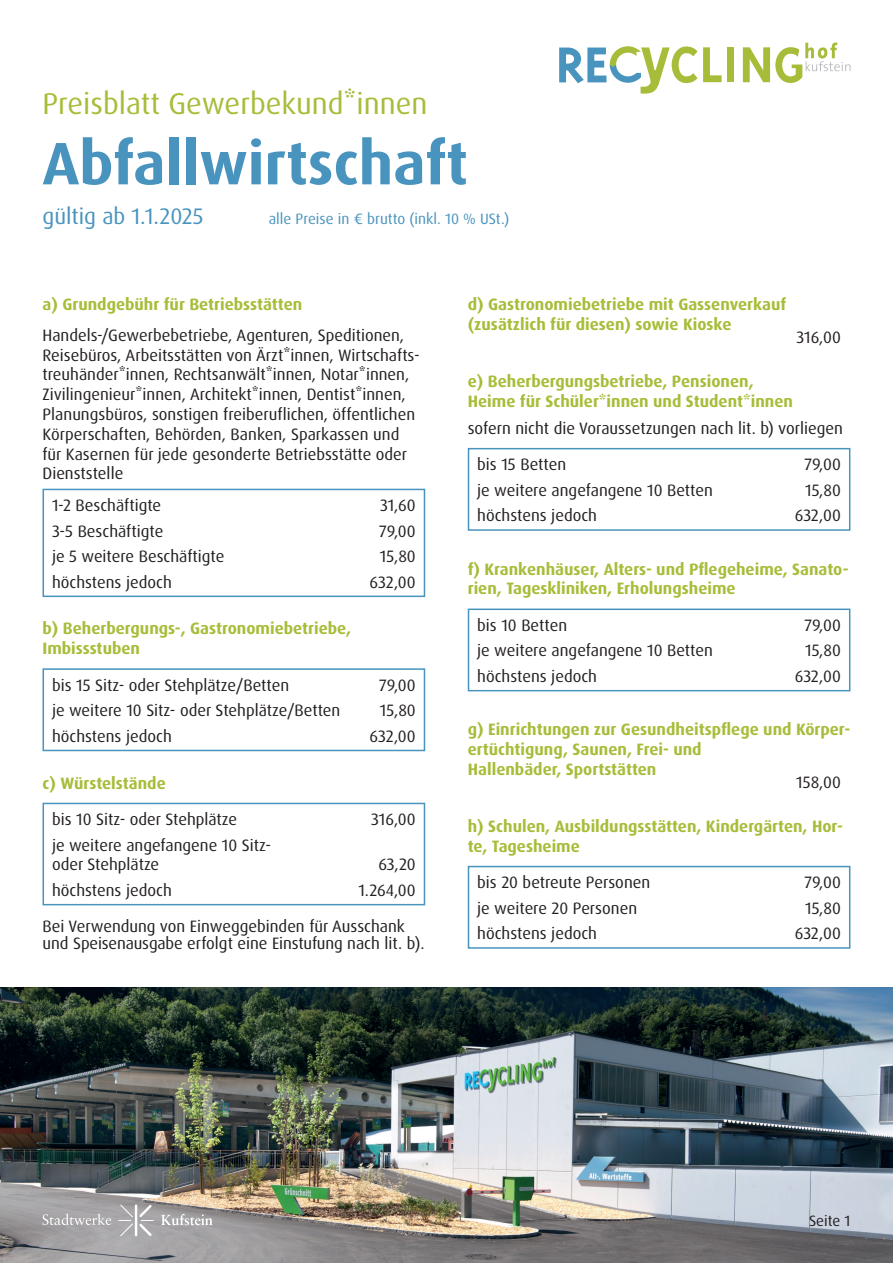
<style>
.page{position:relative;width:893px;height:1263px;background:#fff}
.page>*{position:absolute;margin:0;border:0;box-sizing:border-box;transform-origin:0 0}
.t1{font:700 60px "Dax Pro";color:#4894be}
.t2{font:30px "Dax Pro";color:#a7bd39}
.t3{font:22.5px "Dax Pro";color:#4894be}
.t4{font:16.5px/19.8px "Dax Pro";color:#231f20}
.t5{font:700 16.5px/19.8px "Dax Pro";color:#a7bd39}
.t6{font:15px "Dax Pro";color:#4894be}
.t7{font:15px "Dax Pro";color:#231f20}
</style>
<div class="page">
<img style="left:0;top:987px;width:893px;height:276px">
<svg style="left:703px;top:47px;width:19px;height:35px"></svg>
<div style="left:727px;top:47px;width:7px;height:35px;background:#a7bd39"></div>
<svg style="left:559px;top:46px;width:138px;height:48px"></svg>
<svg style="left:743px;top:43px;width:107px;height:40px"></svg>
<svg style="left:43px;top:1213px;width:68px;height:12px"></svg>
<svg style="left:161px;top:1214px;width:52px;height:11px"></svg>
<svg style="left:118px;top:1204px;width:36px;height:32px"></svg>
<hr style="left:135px;top:1205px;width:2px;height:30px;background:#fff">
<div style="left:468px;top:448px;width:382px;height:83px;background:#fff;border:2px solid #4894be"></div>
<div style="left:43px;top:668px;width:382px;height:83px;background:#fff;border:2px solid #4894be"></div>
<div style="left:43px;top:489px;width:382px;height:108px;background:#fff;border:2px solid #4894be"></div>
<div style="left:43px;top:803px;width:382px;height:102px;background:#fff;border:2px solid #4894be"></div>
<div style="left:468px;top:866px;width:382px;height:83px;background:#fff;border:2px solid #4894be"></div>
<div style="left:468px;top:608px;width:382px;height:83px;background:#fff;border:2px solid #4894be"></div>
<p class="t2" style="left:43px;top:85px;width:387px">Preisblatt Gewerbekund*innen</p>
<p class="t1" style="left:43px;top:124px;width:427px">Abfallwirtschaft</p>
<p class="t3" style="left:43px;top:201px;width:162px">gültig ab 1.1.2025</p>
<p class="t6" style="left:269px;top:209px;width:242px">alle Preise in € brutto (inkl. 10 % USt.)</p>
<p class="t5" style="left:43px;top:294px;width:261px">a) Grundgebühr für Betriebsstätten</p>
<p class="t4" style="left:43px;top:325px;width:379px">Handels-/Gewerbebetriebe, Agenturen, Speditionen, Reisebüros, Arbeitsstätten von Ärzt*innen, Wirtschafts&shy;treuhänder*innen, Rechtsanwält*innen, Notar*innen, Zivilingenieur*innen, Architekt*innen, Dentist*innen, Planungsbüros, sonstigen freiberuflichen, öffentlichen Körperschaften, Behörden, Banken, Sparkassen und für Kasernen für jede gesonderte Betriebsstätte oder Dienststelle</p>
<p class="t4" style="left:52px;top:496px;width:111px">1-2 Beschäftigte</p>
<p class="t4" style="left:52px;top:521px;width:113px">3-5 Beschäftigte</p>
<p class="t4" style="left:52px;top:546px;width:174px">je 5 weitere Beschäftigte</p>
<p class="t4" style="left:52px;top:572px;width:121px">höchstens jedoch</p>
<p class="t4" style="left:380px;top:496px;width:37px">31,60</p>
<p class="t4" style="left:379px;top:521px;width:38px">79,00</p>
<p class="t4" style="left:380px;top:546px;width:37px">15,80</p>
<p class="t4" style="left:370px;top:572px;width:48px">632,00</p>
<p class="t5" style="left:43px;top:618px;width:310px">b) Beherbergungs-, Gastronomiebetriebe,</p>
<p class="t5" style="left:43px;top:638px;width:99px">Imbissstuben</p>
<p class="t4" style="left:52px;top:675px;width:239px">bis 15 Sitz- oder Stehplätze/Betten</p>
<p class="t4" style="left:52px;top:701px;width:290px">je weitere 10 Sitz- oder Stehplätze/Betten</p>
<p class="t4" style="left:52px;top:726px;width:121px">höchstens jedoch</p>
<p class="t4" style="left:379px;top:675px;width:38px">79,00</p>
<p class="t4" style="left:370px;top:726px;width:48px">632,00</p>
<p class="t4" style="left:380px;top:701px;width:37px">15,80</p>
<p class="t5" style="left:43px;top:772px;width:125px">c) Würstelstände</p>
<p class="t4" style="left:52px;top:809px;width:187px">bis 10 Sitz- oder Stehplätze</p>
<p class="t4" style="left:52px;top:835px;width:221px">je weitere angefangene 10 Sitz-</p>
<p class="t4" style="left:52px;top:855px;width:109px">oder Stehplätze</p>
<p class="t4" style="left:52px;top:880px;width:121px">höchstens jedoch</p>
<p class="t4" style="left:371px;top:809px;width:46px">316,00</p>
<p class="t4" style="left:378px;top:855px;width:39px">63,20</p>
<p class="t4" style="left:359px;top:880px;width:59px">1.264,00</p>
<p class="t4" style="left:43px;top:918px;width:383px;line-height:16.5px">Bei Verwendung von Einweggebinden für Ausschank und Speisenausgabe erfolgt eine Einstufung nach lit. b).</p>
<p class="t5" style="left:468px;top:294px;width:320px">d) Gastronomiebetriebe mit Gassenverkauf</p>
<p class="t5" style="left:468px;top:314px;width:265px">(zusätzlich für diesen) sowie Kioske</p>
<p class="t4" style="left:796px;top:328px;width:46px">316,00</p>
<p class="t5" style="left:468px;top:371px;width:287px">e) Beherbergungsbetriebe, Pensionen,</p>
<p class="t5" style="left:468px;top:391px;width:327px">Heime für Schüler*innen und Student*innen</p>
<p class="t4" style="left:468px;top:418px;width:377px">sofern nicht die Voraussetzungen nach lit. b) vorliegen</p>
<p class="t4" style="left:477px;top:455px;width:90px">bis 15 Betten</p>
<p class="t4" style="left:477px;top:480px;width:237px">je weitere angefangene 10 Betten</p>
<p class="t4" style="left:477px;top:506px;width:121px">höchstens jedoch</p>
<p class="t4" style="left:804px;top:455px;width:38px">79,00</p>
<p class="t4" style="left:795px;top:506px;width:48px">632,00</p>
<p class="t4" style="left:805px;top:480px;width:37px">15,80</p>
<p class="t5" style="left:468px;top:558px;width:382px">f) Krankenhäuser, Alters- und Pflegeheime, Sanato&shy;rien, Tageskliniken, Erholungsheime</p>
<p class="t4" style="left:804px;top:615px;width:38px">79,00</p>
<p class="t4" style="left:795px;top:666px;width:48px">632,00</p>
<p class="t4" style="left:477px;top:615px;width:91px">bis 10 Betten</p>
<p class="t4" style="left:477px;top:641px;width:237px">je weitere angefangene 10 Betten</p>
<p class="t4" style="left:477px;top:666px;width:121px">höchstens jedoch</p>
<p class="t4" style="left:805px;top:641px;width:37px">15,80</p>
<p class="t5" style="left:468px;top:719px;width:384px">g) Einrichtungen zur Gesundheitspflege und Körper&shy;ertüchtigung, Saunen, Frei- und</p>
<p class="t5" style="left:468px;top:759px;width:190px">Hallenbäder, Sportstätten</p>
<p class="t4" style="left:796px;top:772px;width:46px">158,00</p>
<p class="t5" style="left:468px;top:816px;width:377px">h) Schulen, Ausbildungsstätten, Kindergärten, Hor&shy;te, Tagesheime</p>
<p class="t4" style="left:804px;top:873px;width:38px">79,00</p>
<p class="t4" style="left:795px;top:924px;width:48px">632,00</p>
<p class="t4" style="left:477px;top:873px;width:175px">bis 20 betreute Personen</p>
<p class="t4" style="left:477px;top:898px;width:161px">je weitere 20 Personen</p>
<p class="t4" style="left:477px;top:924px;width:121px">höchstens jedoch</p>
<p class="t4" style="left:805px;top:898px;width:37px">15,80</p>
<p class="t7" style="left:809px;top:1211px;width:43px">Seite 1</p>
</div>
